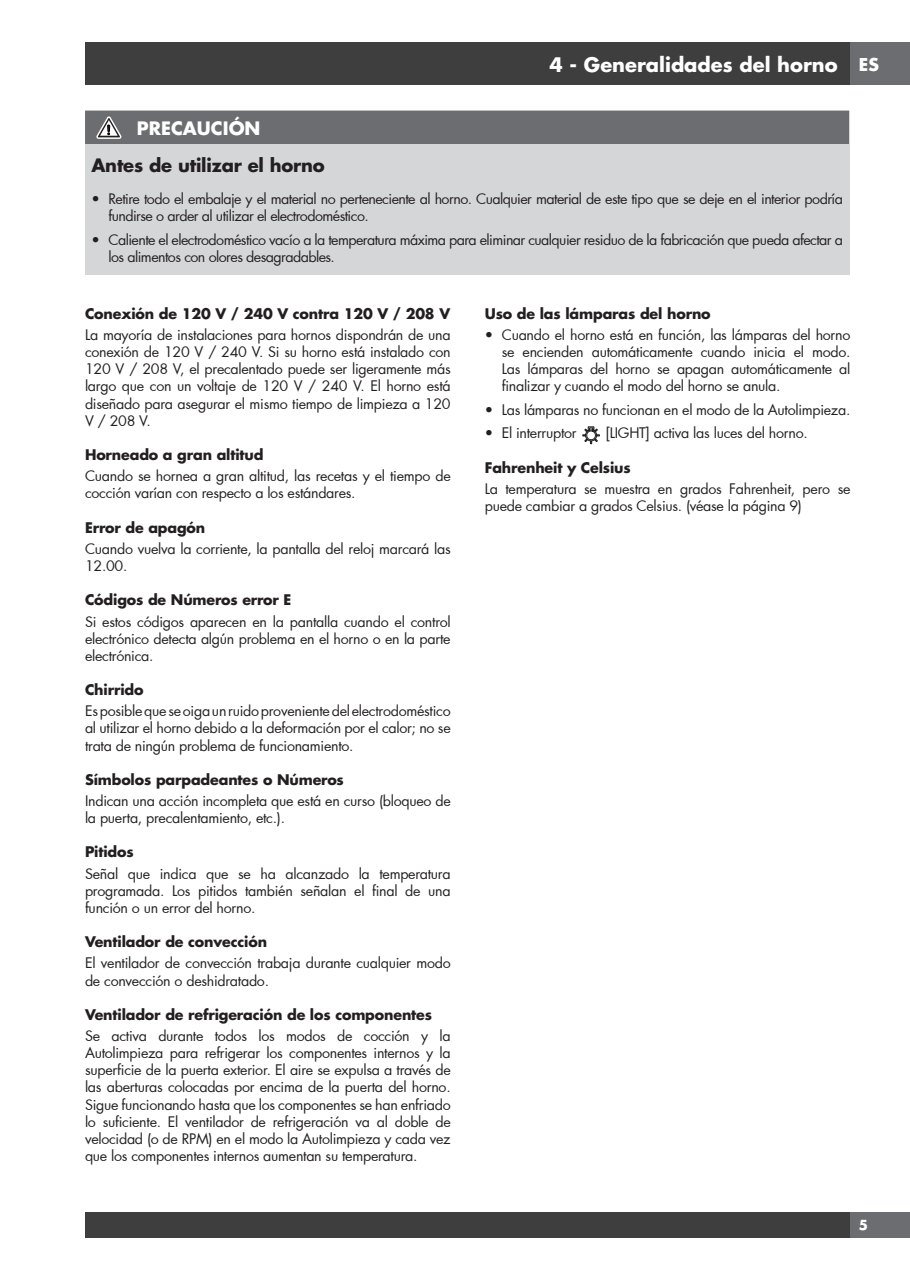
<style>
.page{position:relative;width:910px;height:1280px;background:#fff}
.page>*{position:absolute;margin:0;border:0;box-sizing:border-box;transform-origin:0 0}
.t1{font:700 19.5px "Futura Std";color:#fff}
.t2{font:700 18px "Futura Std";letter-spacing:-.01em;color:#231f20}
.t3{font:700 18px "Futura Std";color:#fff}
.t4{font:700 17.25px "Futura Std";color:#fff}
.t5{font:14.25px/17.1px "Futura";letter-spacing:-.02em;color:#231f20;text-align:justify}
.t6{font:14.25px/17.1px "Futura";letter-spacing:-.04em;color:#231f20}
.t7{font:700 14.25px "Futura Std";letter-spacing:-.01em;color:#231f20}
.t8{font:700 13.5px "Futura Std";color:#fff}
</style>
<div class="page">
<div style="left:85px;top:43px;width:765px;height:42px;background:#3e3e3f"></div>
<div style="left:850px;top:43px;width:60px;height:42px;background:#6c6d70"></div>
<div style="left:85px;top:1212px;width:765px;height:25px;background:#3e3e3f"></div>
<div style="left:850px;top:1212px;width:60px;height:25px;background:#6c6d70"></div>
<svg style="left:582px;top:426px;width:18px;height:18px"></svg>
<div style="left:85px;top:145px;width:764px;height:130px;background:#d5d6d8"></div>
<div style="left:85px;top:111px;width:764px;height:34px;background:#6c6d70"></div>
<h1 class="t1" style="left:550px;top:52px;width:290px">4 - Generalidades del horno</h1>
<p class="t4" style="left:859px;top:53px;width:22px">ES</p>
<p class="t3" style="left:137px;top:116px;width:125px">PRECAUCIÓN</p>
<p class="t2" style="left:91px;top:153px;width:235px">Antes de utilizar el horno</p>
<p class="t6" style="left:108px;top:190px;width:736px;text-indent:-17px">• Retire todo el embalaje y el material no perteneciente al horno. Cualquier material de este tipo que se deje en el interior podría fundirse o arder al utilizar el electrodoméstico.</p>
<p class="t6" style="left:108px;top:231px;width:736px;text-indent:-17px">• Caliente el electrodoméstico vacío a la temperatura máxima para eliminar cualquier residuo de la fabricación que pueda afectar a los alimentos con olores desagradables.</p>
<p class="t7" style="left:85px;top:304px;width:367px">Conexión de 120 V / 240 V contra 120 V / 208 V</p>
<p class="t5" style="left:85px;top:326px;width:367px">La mayoría de instalaciones para hornos dispondrán de una conexión de 120 V / 240 V. Si su horno está instalado con 120 V / 208 V, el precalentado puede ser ligeramente más largo que con un voltaje de 120 V / 240 V. El horno está diseñado para asegurar el mismo tiempo de limpieza a 120<br>V / 208 V.</p>
<p class="t7" style="left:85px;top:445px;width:180px">Horneado a gran altitud</p>
<p class="t5" style="left:85px;top:467px;width:367px">Cuando se hornea a gran altitud, las recetas y el tiempo de cocción varían con respecto a los estándares.</p>
<p class="t7" style="left:85px;top:518px;width:122px">Error de apagón</p>
<p class="t5" style="left:85px;top:540px;width:367px">Cuando vuelva la corriente, la pantalla del reloj marcará las<br>12.00.</p>
<p class="t7" style="left:85px;top:590px;width:208px">Códigos de Números error E</p>
<p class="t5" style="left:85px;top:612px;width:367px">Si estos códigos aparecen en la pantalla cuando el control electrónico detecta algún problema en el horno o en la parte electrónica.</p>
<p class="t7" style="left:85px;top:680px;width:60px">Chirrido</p>
<p class="t5" style="left:85px;top:702px;width:367px">Es posible que se oiga un ruido proveniente del electrodoméstico al utilizar el horno debido a la deformación por el calor; no se trata de ningún problema de funcionamiento.</p>
<p class="t7" style="left:85px;top:770px;width:260px">Símbolos parpadeantes o Números</p>
<p class="t5" style="left:85px;top:792px;width:367px">Indican una acción incompleta que está en curso (bloqueo de la puerta, precalentamiento, etc.).</p>
<p class="t7" style="left:85px;top:842px;width:50px">Pitidos</p>
<p class="t5" style="left:85px;top:865px;width:367px">Señal que indica que se ha alcanzado la temperatura programada. Los pitidos también señalan el final de una función o un error del horno.</p>
<p class="t7" style="left:85px;top:932px;width:184px">Ventilador de convección</p>
<p class="t5" style="left:85px;top:954px;width:367px">El ventilador de convección trabaja durante cualquier modo de convección o deshidratado.</p>
<p class="t7" style="left:85px;top:1005px;width:349px">Ventilador de refrigeración de los componentes</p>
<p class="t5" style="left:85px;top:1027px;width:367px">Se activa durante todos los modos de cocción y la Autolimpieza para refrigerar los componentes internos y la superficie de la puerta exterior. El aire se expulsa a través de las aberturas colocadas por encima de la puerta del horno.<br>Sigue funcionando hasta que los componentes se han enfriado lo suficiente. El ventilador de refrigeración va al doble de velocidad (o de RPM) en el modo la Autolimpieza y cada vez que los componentes internos aumentan su temperatura.</p>
<p class="t7" style="left:485px;top:304px;width:227px">Uso de las lámparas del horno</p>
<p class="t5" style="left:502px;top:326px;width:350px;text-indent:-17px">• Cuando el horno está en función, las lámparas del horno se encienden automáticamente cuando inicia el modo.<br>Las lámparas del horno se apagan automáticamente al finalizar y cuando el modo del horno se anula.</p>
<p class="t5" style="left:485px;top:401px;width:367px">• Las lámparas no funcionan en el modo de la Autolimpieza.</p>
<p class="t5" style="left:485px;top:424px;width:93px">• El interruptor</p>
<p class="t5" style="left:605px;top:424px;width:204px">[LIGHT] activa las luces del horno.</p>
<p class="t7" style="left:485px;top:458px;width:148px">Fahrenheit y Celsius</p>
<p class="t5" style="left:485px;top:480px;width:367px">La temperatura se muestra en grados Fahrenheit, pero se puede cambiar a grados Celsius. (véase la página 9)</p>
<p class="t8" style="left:859px;top:1216px;width:11px">5</p>
</div>
